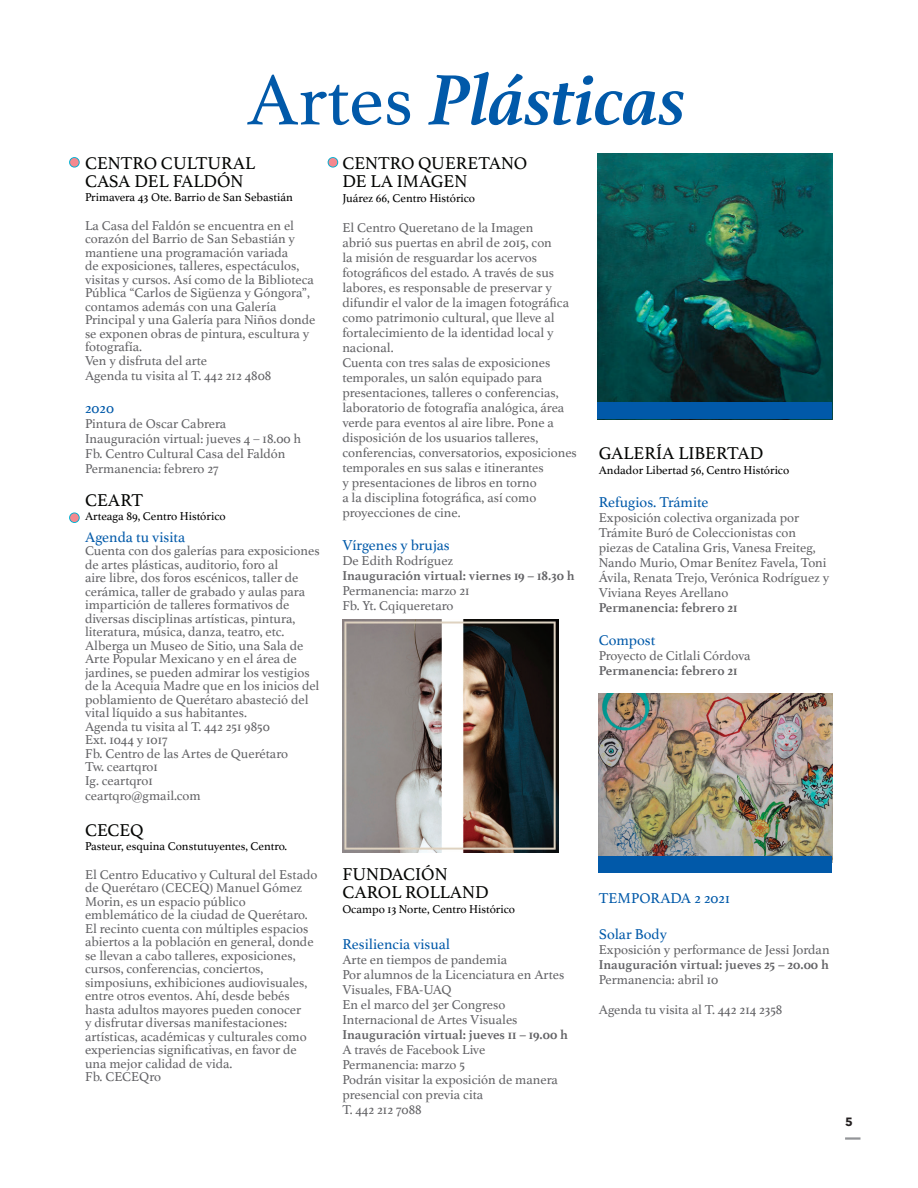
<style>
.page{position:relative;width:918px;height:1188px;background:#fff}
.page>*{position:absolute;margin:0;border:0;box-sizing:border-box;transform-origin:0 0}
.t1{font:italic 700 75px "Athelas";color:#0159a9}
.t2{font:18px/18px "Athelas";color:#040503}
.t3{font:15px "Athelas";color:#0159a9}
.t4{font:13.5px/13.5px "Athelas";color:#636366}
.t5{font:700 13.5px "Athelas";color:#636366}
.t6{font:12px "Athelas";color:#000}
.t7{font:700 12px "Avenir Next";color:#231f20}
.s1{font-weight:400;font-style:normal}
</style>
<div class="page">
<hr style="left:845px;top:1137px;width:15px;height:3px;background:#939598">
<svg style="left:69px;top:157px;width:11px;height:11px"></svg>
<div style="left:70px;top:158px;width:9px;height:9px;background:#f4898f;border-radius:50%"></div>
<svg style="left:328px;top:157px;width:10px;height:11px"></svg>
<div style="left:329px;top:158px;width:8px;height:9px;background:#f4898f;border-radius:50%"></div>
<svg style="left:69px;top:512px;width:11px;height:11px"></svg>
<div style="left:70px;top:513px;width:9px;height:9px;background:#f4898f;border-radius:50%"></div>
<img style="left:342px;top:619px;width:217px;height:233px">
<img style="left:598px;top:153px;width:234px;height:249px">
<div style="left:598px;top:402px;width:234px;height:17px;background:#0159a9"></div>
<img style="left:599px;top:694px;width:233px;height:162px">
<div style="left:599px;top:856px;width:233px;height:17px;background:#0159a9"></div>
<h1 class="t1" style="left:247px;top:40px;width:441px"><span class="s1">Artes</span> Plásticas</h1>
<h2 class="t2" style="left:342px;top:153px;width:187px">CENTRO QUERETANO<br>DE LA IMAGEN</h2>
<p class="t6" style="left:342px;top:188px;width:134px">Juárez 66, Centro Histórico</p>
<p class="t4" style="left:342px;top:219px;width:236px;line-height:15px">El Centro Queretano de la Imagen<br>abrió sus puertas en abril de 2015, con<br>la misión de resguardar los acervos fotográficos del estado. A través de sus labores, es responsable de preservar y difundir el valor de la imagen fotográfica como patrimonio cultural, que lleve al fortalecimiento de la identidad local y nacional.<br>Cuenta con tres salas de exposiciones temporales, un salón equipado para presentaciones, talleres o conferencias, laboratorio de fotografía analógica, área verde para eventos al aire libre. Pone a disposición de los usuarios talleres, conferencias, conversatorios, exposiciones temporales en sus salas e itinerantes<br>y presentaciones de libros en torno<br>a la disciplina fotográfica, así como proyecciones de cine.</p>
<p class="t3" style="left:342px;top:533px;width:109px">Vírgenes y brujas</p>
<p class="t4" style="left:342px;top:553px;width:112px">De Edith Rodríguez</p>
<p class="t5" style="left:342px;top:564px;width:234px">Inauguración virtual: viernes 19 – 18.30 h</p>
<p class="t4" style="left:342px;top:582px;width:129px;line-height:15px">Permanencia: marzo 21<br>Fb. Yt. Cqiqueretaro</p>
<h2 class="t2" style="left:85px;top:154px;width:172px">CENTRO CULTURAL<br>CASA DEL FALDÓN</h2>
<p class="t6" style="left:85px;top:188px;width:209px">Primavera 43 Ote. Barrio de San Sebastián</p>
<p class="t4" style="left:85px;top:218px;width:232px">La Casa del Faldón se encuentra en el corazón del Barrio de San Sebastián y mantiene una programación variada<br>de exposiciones, talleres, espectáculos, visitas y cursos. Así como de la Biblioteca Pública “Carlos de Sigüenza y Góngora”, contamos además con una Galería Principal y una Galería para Niños donde se exponen obras de pintura, escultura y fotografía.<br>Ven y disfruta del arte</p>
<p class="t4" style="left:85px;top:368px;width:188px">Agenda tu visita al T. 442 212 4808</p>
<p class="t3" style="left:85px;top:396px;width:31px">2020</p>
<p class="t4" style="left:85px;top:416px;width:218px;line-height:15px">Pintura de Oscar Cabrera<br>Inauguración virtual: jueves 4 – 18.00 h<br>Fb. Centro Cultural Casa del Faldón<br>Permanencia: febrero 27</p>
<h2 class="t2" style="left:85px;top:490px;width:59px">CEART</h2>
<p class="t6" style="left:85px;top:507px;width:142px">Arteaga 89, Centro Histórico</p>
<p class="t3" style="left:85px;top:525px;width:102px">Agenda tu visita</p>
<p class="t4" style="left:85px;top:544px;width:236px">Cuenta con dos galerías para exposiciones de artes plásticas, auditorio, foro al<br>aire libre, dos foros escénicos, taller de cerámica, taller de grabado y aulas para impartición de talleres formativos de diversas disciplinas artísticas, pintura, literatura, música, danza, teatro, etc.<br>Alberga un Museo de Sitio, una Sala de Arte Popular Mexicano y en el área de jardines, se pueden admirar los vestigios de la Acequia Madre que en los inicios del poblamiento de Querétaro abasteció del vital líquido a sus habitantes.<br>Agenda tu visita al T. 442 251 9850<br>Ext. 1044 y 1017<br>Fb. Centro de las Artes de Querétaro<br>Tw. ceartqro1<br>Ig. ceartqro1</p>
<p class="t4" style="left:85px;top:788px;width:117px">ceartqro@gmail.com</p>
<h2 class="t2" style="left:85px;top:820px;width:60px">CECEQ</h2>
<p class="t6" style="left:85px;top:837px;width:204px">Pasteur, esquina Constutuyentes, Centro.</p>
<p class="t4" style="left:85px;top:867px;width:234px">El Centro Educativo y Cultural del Estado de Querétaro (CECEQ) Manuel Gómez Morin, es un espacio público emblemático de la ciudad de Querétaro.<br>El recinto cuenta con múltiples espacios abiertos a la población en general, donde se llevan a cabo talleres, exposiciones, cursos, conferencias, conciertos, simposiuns, exhibiciones audiovisuales, entre otros eventos. Ahí, desde bebés hasta adultos mayores pueden conocer<br>y disfrutar diversas manifestaciones: artísticas, académicas y culturales como experiencias significativas, en favor de una mejor calidad de vida.<br>Fb. CECEQro</p>
<h2 class="t2" style="left:599px;top:443px;width:166px">GALERÍA LIBERTAD</h2>
<p class="t6" style="left:599px;top:460px;width:192px">Andador Libertad 56, Centro Histórico</p>
<p class="t3" style="left:599px;top:490px;width:111px">Refugios. Trámite</p>
<p class="t4" style="left:599px;top:509px;width:232px;line-height:15px">Exposición colectiva organizada por Trámite Buró de Coleccionistas con piezas de Catalina Gris, Vanesa Freiteg, Nando Murio, Omar Benítez Favela, Toni Ávila, Renata Trejo, Verónica Rodríguez y Viviana Reyes Arellano</p>
<p class="t5" style="left:599px;top:596px;width:140px">Permanencia: febrero 21</p>
<p class="t3" style="left:599px;top:628px;width:58px">Compost</p>
<p class="t4" style="left:599px;top:648px;width:153px">Proyecto de Citlali Córdova</p>
<p class="t5" style="left:599px;top:659px;width:140px">Permanencia: febrero 21</p>
<h2 class="t2" style="left:342px;top:864px;width:148px">FUNDACIÓN<br>CAROL ROLLAND</h2>
<p class="t6" style="left:342px;top:899px;width:174px">Ocampo 13 Norte, Centro Histórico</p>
<p class="t3" style="left:342px;top:932px;width:109px">Resiliencia visual</p>
<p class="t4" style="left:342px;top:952px;width:223px;line-height:15px">Arte en tiempos de pandemia<br>Por alumnos de la Licenciatura en Artes<br>Visuales, FBA-UAQ<br>En el marco del 3er Congreso<br>Internacional de Artes Visuales</p>
<p class="t5" style="left:342px;top:1024px;width:227px">Inauguración virtual: jueves 11 – 19.00 h</p>
<p class="t4" style="left:342px;top:1042px;width:217px;line-height:15px">A través de Facebook Live<br>Permanencia: marzo 5<br>Podrán visitar la exposición de manera presencial con previa cita<br>T. 442 212 7088</p>
<p class="t3" style="left:599px;top:886px;width:133px">TEMPORADA 2 2021</p>
<p class="t3" style="left:599px;top:922px;width:70px">Solar Body</p>
<p class="t4" style="left:599px;top:942px;width:232px">Exposición y performance de Jessi Jordan</p>
<p class="t5" style="left:599px;top:953px;width:232px">Inauguración virtual: jueves 25 – 20.00 h</p>
<p class="t4" style="left:599px;top:972px;width:121px">Permanencia: abril 10</p>
<p class="t4" style="left:599px;top:1002px;width:185px">Agenda tu visita al T. 442 214 2358</p>
<p class="t7" style="left:845px;top:1111px;width:9px">5</p>
</div>
